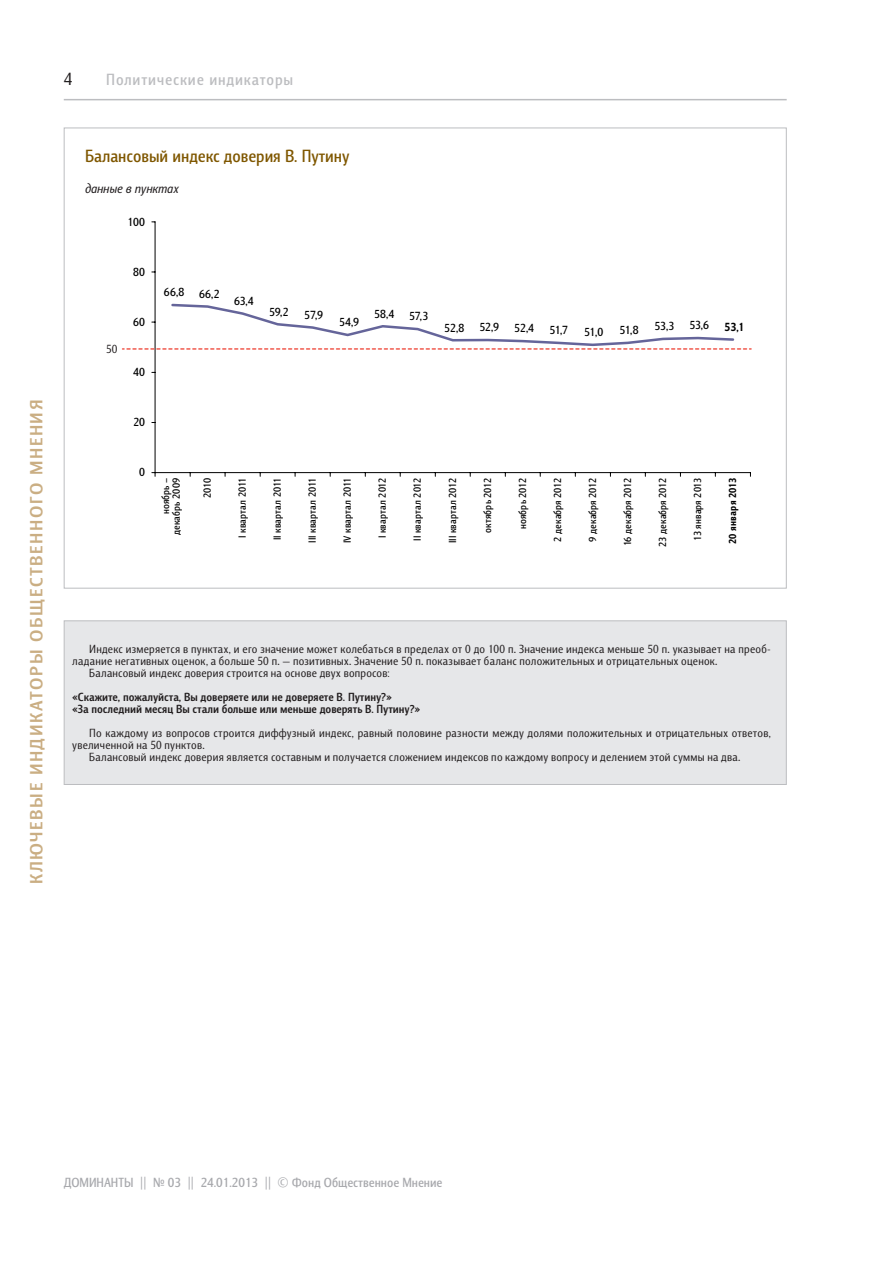
<style>
.page{position:relative;width:893px;height:1263px;background:#fff}
.page>*{position:absolute;margin:0;border:0;box-sizing:border-box;transform-origin:0 0}
.D_z-2_new{font:700 18px "Barnaul Grotesk";letter-spacing:.085em;color:#caae83;scale:1.1 1}
.D_vopros{font:500 18px "Barnaul Grotesk";color:#7f5700}
.t1{font:18px "Barnaul Grotesk";color:#231f20}
.D_top{font:500 16.5px "Barnaul Grotesk";letter-spacing:.05em;color:#bcbdc0}
.t2{font:500 13.5px "Barnaul Grotesk";color:#a8a9ad}
.D_procent{font:italic 13.5px "Barnaul Grotesk";color:#231f20}
.основной-1{font:12px/12px "Barnaul Grotesk";letter-spacing:.025em;color:#231f20}
.D_vopros-2{font:700 12px "Barnaul Grotesk";color:#231f20}
.t3{font:500 12px "Barnaul Grotesk";letter-spacing:-.005em;color:#000}
.t4{font:800 12px "Barnaul Grotesk";color:#000}
.grafik{font:12px "Barnaul Grotesk";color:#231f20}
.t5{font:500 10.5px/10.5px "Barnaul Grotesk";letter-spacing:.02em;color:#000;text-align:right}
.t6{font:800 10.5px "Barnaul Grotesk";letter-spacing:.025em;color:#000}
</style>
<div class="page">
<hr style="left:64px;top:99px;width:723px;height:1px;background:#bcbdc0">
<hr style="left:155px;top:222px;width:1px;height:251px;background:#000">
<hr style="left:155px;top:472px;width:595px;height:1px;background:#000">
<svg style="left:123px;top:302px;width:628px;height:48px"></svg>
<div style="left:64px;top:620px;width:723px;height:165px;background:#e6e7e9;border:1px solid #bcbdc0"></div>
<h1 class="t1" style="left:64px;top:69px;width:10px">4</h1>
<p class="D_top" style="left:106px;top:70px;width:188px">Политические индикаторы</p>
<p class="D_z-2_new" style="left:26px;top:884px;width:442px;rotate:-90deg">Ключевые индикаторы общественного мнения</p>
<p class="D_vopros" style="left:85px;top:145px;width:266px">Балансовый индекс доверия В. Путину</p>
<p class="D_procent" style="left:85px;top:181px;width:95px">данные в пунктах</p>
<p class="t3" style="left:128px;top:214px;width:19px">100</p>
<p class="t3" style="left:133px;top:265px;width:13px">80</p>
<p class="grafik" style="left:106px;top:342px;width:13px">50</p>
<p class="t3" style="left:133px;top:315px;width:13px">60</p>
<p class="t3" style="left:133px;top:364px;width:13px">40</p>
<p class="t3" style="left:133px;top:415px;width:13px">20</p>
<p class="t3" style="left:164px;top:286px;width:57px">66,8 66,2</p>
<p class="t3" style="left:234px;top:294px;width:21px">63,4</p>
<p class="t3" style="left:269px;top:304px;width:21px">59,2</p>
<p class="t3" style="left:304px;top:308px;width:20px">57,9</p>
<p class="t3" style="left:339px;top:315px;width:21px">54,9</p>
<p class="t3" style="left:374px;top:308px;width:56px">58,4 57,3</p>
<p class="t3" style="left:444px;top:320px;width:22px">52,8</p>
<p class="t3" style="left:479px;top:320px;width:21px">52,9</p>
<p class="t3" style="left:514px;top:321px;width:21px">52,4</p>
<p class="t3" style="left:549px;top:323px;width:20px">51,7</p>
<p class="t3" style="left:584px;top:325px;width:21px">51,0</p>
<p class="t3" style="left:619px;top:323px;width:21px">51,8</p>
<p class="t3" style="left:654px;top:319px;width:21px">53,3</p>
<p class="t3" style="left:689px;top:318px;width:21px">53,6</p>
<p class="t4" style="left:724px;top:320px;width:21px">53,1</p>
<p class="t3" style="left:139px;top:465px;width:7px">0</p>
<p class="t5" style="left:160px;top:535px;width:59px;rotate:-90deg">ноябрь – декабрь 2009</p>
<p class="t5" style="left:202px;top:498px;width:22px;rotate:-90deg">2010</p>
<p class="t5" style="left:237px;top:538px;width:61px;rotate:-90deg">I квартал 2011</p>
<p class="t5" style="left:272px;top:540px;width:64px;rotate:-90deg">II квартал 2011</p>
<p class="t5" style="left:307px;top:543px;width:67px;rotate:-90deg">III квартал 2011</p>
<p class="t5" style="left:342px;top:543px;width:67px;rotate:-90deg">IV квартал 2011</p>
<p class="t5" style="left:377px;top:538px;width:62px;rotate:-90deg">I квартал 2012</p>
<p class="t5" style="left:412px;top:541px;width:64px;rotate:-90deg">II квартал 2012</p>
<p class="t5" style="left:447px;top:543px;width:67px;rotate:-90deg">III квартал 2012</p>
<p class="t5" style="left:482px;top:533px;width:57px;rotate:-90deg">октябрь 2012</p>
<p class="t5" style="left:517px;top:529px;width:53px;rotate:-90deg">ноябрь 2012</p>
<p class="t5" style="left:552px;top:541px;width:65px;rotate:-90deg">2 декабря 2012</p>
<p class="t5" style="left:587px;top:541px;width:65px;rotate:-90deg">9 декабря 2012</p>
<p class="t5" style="left:622px;top:546px;width:70px;rotate:-90deg">16 декабря 2012</p>
<p class="t5" style="left:657px;top:547px;width:70px;rotate:-90deg">23 декабря 2012</p>
<p class="t5" style="left:692px;top:541px;width:65px;rotate:-90deg">13 января 2013</p>
<p class="t6" style="left:727px;top:544px;width:68px;rotate:-90deg">20 января 2013</p>
<p class="основной-1" style="left:72px;top:642px;width:700px;text-indent:17px">Индекс измеряется в пунктах, и его значение может колебаться в пределах от 0 до 100 п. Значение индекса меньше 50 п. указывает на преоб&shy;ладание негативных оценок, а больше 50 п. — позитивных. Значение 50 п. показывает баланс положительных и отрицательных оценок.</p>
<p class="основной-1" style="left:89px;top:666px;width:302px">Балансовый индекс доверия строится на основе двух вопросов:</p>
<p class="D_vopros-2" style="left:72px;top:690px;width:321px">«Скажите, пожалуйста, Вы доверяете или не доверяете В. Путину?»</p>
<p class="D_vopros-2" style="left:72px;top:702px;width:350px">«За последний месяц Вы стали больше или меньше доверять В. Путину?»</p>
<p class="основной-1" style="left:72px;top:726px;width:700px;text-indent:17px">По каждому из вопросов строится диффузный индекс, равный половине разности между долями положительных и отрицательных ответов, увеличенной на 50 пунктов.</p>
<p class="основной-1" style="left:89px;top:750px;width:653px">Балансовый индекс доверия является составным и получается сложением индексов по каждому вопросу и делением этой суммы на два.</p>
<p class="t2" style="left:64px;top:1175px;width:380px">ДОМИНАНТЫ || № 03 || 24.01.2013 || © Фонд Общественное Мнение</p>
</div>
